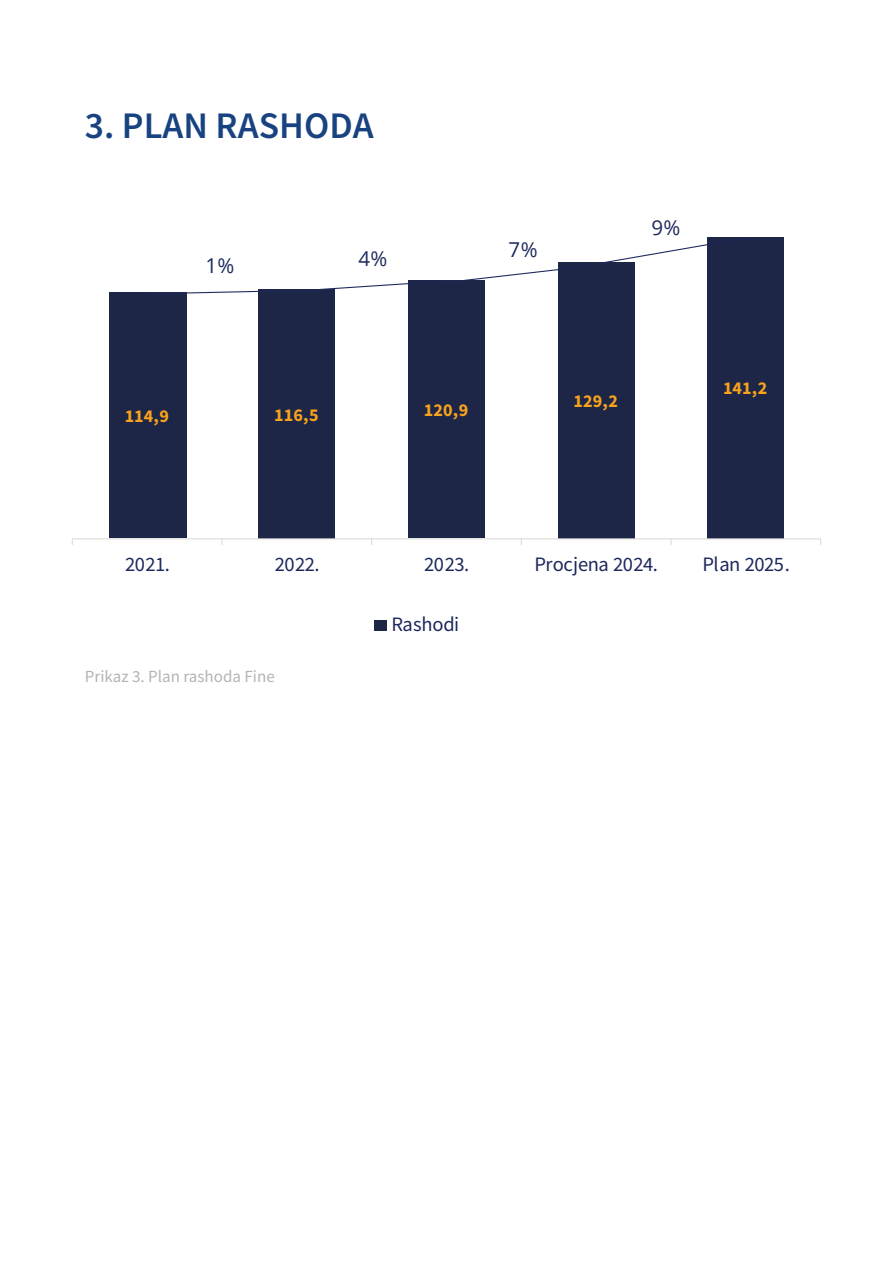
<style>
.page{position:relative;width:893px;height:1263px;background:#fff}
.page>*{position:absolute;margin:0;border:0;box-sizing:border-box;transform-origin:0 0}
.t1{font:600 37.5px "Source Sans Pro";color:#184380}
.t2{font:20.55px "Source Sans Pro";letter-spacing:-.025em;color:#1d285c}
.t3{font:20.55px "Open Sans";color:#1d285c}
.t4{font:700 18.15px "Source Sans Pro";letter-spacing:.005em;color:#f9a21c}
.t5{font:16.95px "Source Sans Pro";color:#b4b3b7}
</style>
<div class="page">
<div style="left:109px;top:292px;width:77px;height:246px;background:#1d2647"></div>
<div style="left:259px;top:289px;width:76px;height:249px;background:#1d2647"></div>
<div style="left:408px;top:280px;width:76px;height:258px;background:#1d2647"></div>
<div style="left:558px;top:262px;width:76px;height:276px;background:#1d2647"></div>
<div style="left:708px;top:237px;width:76px;height:301px;background:#1d2647"></div>
<hr style="left:72px;top:538px;width:749px;height:1px;background:#dad9d8">
<svg style="left:670px;top:539px;width:2px;height:6px"></svg>
<div style="left:375px;top:620px;width:12px;height:11px;background:#1d2647"></div>
<svg style="left:149px;top:237px;width:600px;height:58px"></svg>
<h1 class="t1" style="left:85px;top:101px;width:290px">3. PLAN RASHODA</h1>
<p class="t3" style="left:206px;top:251px;width:30px">1%</p>
<p class="t3" style="left:359px;top:245px;width:30px">4%</p>
<p class="t3" style="left:509px;top:235px;width:30px">7%</p>
<p class="t3" style="left:651px;top:213px;width:30px">9%</p>
<p class="t4" style="left:125px;top:404px;width:46px">114,9</p>
<p class="t4" style="left:274px;top:402px;width:46px">116,5</p>
<p class="t4" style="left:424px;top:398px;width:46px">120,9</p>
<p class="t4" style="left:573px;top:389px;width:46px">129,2</p>
<p class="t4" style="left:723px;top:376px;width:46px">141,2</p>
<p class="t2" style="left:125px;top:551px;width:46px">2021.</p>
<p class="t2" style="left:275px;top:551px;width:46px">2022.</p>
<p class="t2" style="left:424px;top:551px;width:46px">2023.</p>
<p class="t2" style="left:535px;top:551px;width:125px">Procjena 2024.</p>
<p class="t2" style="left:703px;top:551px;width:89px">Plan 2025.</p>
<p class="t5" style="left:85px;top:666px;width:191px">Prikaz 3. Plan rashoda Fine</p>
<p class="t2" style="left:391px;top:611px;width:69px">Rashodi</p>
</div>
